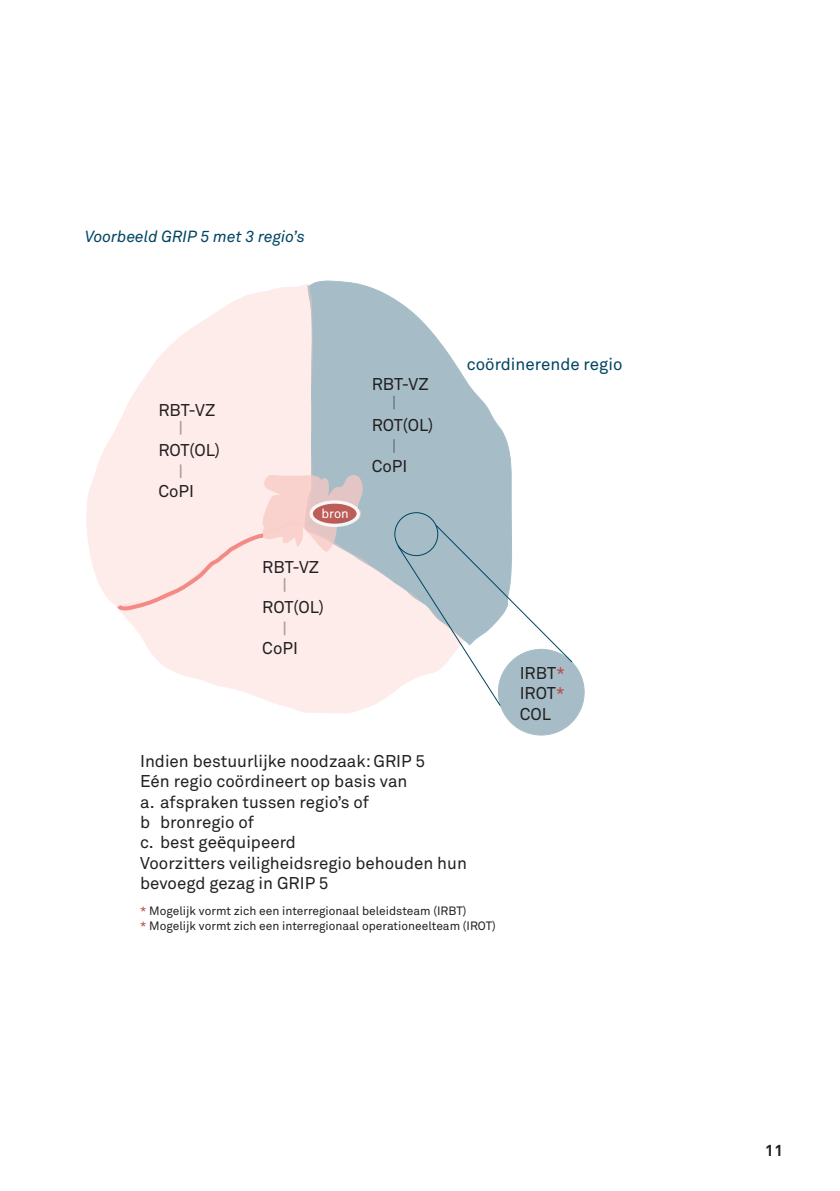
<style>
.page{position:relative;width:840px;height:1191px;background:#fff}
.page>*{position:absolute;margin:0;border:0;box-sizing:border-box;transform-origin:0 0}
.t1{font:17px/20.2px "Akkurat Std";color:#231f20}
.t2{font:17px "Akkurat Std";color:#004462}
.t3{font:italic 16px "Akkurat Std";color:#004462}
.t4{font:700 16px "Akkurat Std";color:#231f20}
.t5{font:13px "Akkurat Std";color:#fff}
.t6{font:12px/14.4px "Akkurat Std";color:#231f20}
.s1{color:#b74c45}
.s2{font-family:"Frutiger LT Std"}
</style>
<div class="page">
<svg style="left:313px;top:280px;width:199px;height:244px;fill:#a6bdc8"></svg>
<svg style="left:86px;top:283px;width:227px;height:320px;fill:#fdecea"></svg>
<svg style="left:121px;top:519px;width:343px;height:195px;fill:#fdecea"></svg>
<svg style="left:393px;top:396px;width:1px;height:13px"></svg>
<svg style="left:393px;top:439px;width:1px;height:14px"></svg>
<svg style="left:180px;top:421px;width:1px;height:14px"></svg>
<svg style="left:283px;top:621px;width:2px;height:14px"></svg>
<div style="left:394px;top:512px;width:44px;height:44px;border:1px solid #004462;border-radius:50%"></div>
<svg style="left:396px;top:524px;width:177px;height:183px"></svg>
<div style="left:498px;top:649px;width:86px;height:86px;background:#a6bdc8;border-radius:50%"></div>
<svg style="left:113px;top:464px;width:250px;height:148px;background:#f6e1e0"></svg>
<p class="t3" style="left:85px;top:227px;width:221px">Voorbeeld GRIP 5 met 3 regio’s</p>
<p class="t1" style="left:158px;top:400px;width:58px">RBT-VZ</p>
<p class="t1" style="left:158px;top:440px;width:63px">ROT(OL)</p>
<p class="t1" style="left:158px;top:481px;width:37px">CoPI</p>
<p class="t5" style="left:321px;top:506px;width:29px">bron</p>
<p class="t1" style="left:262px;top:557px;width:58px">RBT-VZ</p>
<p class="t1" style="left:262px;top:597px;width:63px">ROT(OL)</p>
<p class="t1" style="left:262px;top:638px;width:37px">CoPI</p>
<p class="t1" style="left:371px;top:374px;width:58px">RBT-VZ</p>
<p class="t1" style="left:371px;top:415px;width:63px">ROT(OL)</p>
<p class="t1" style="left:371px;top:455px;width:37px">CoPI</p>
<p class="t2" style="left:466px;top:354px;width:157px">coördinerende regio</p>
<p class="t1" style="left:519px;top:663px;width:47px;text-align:justify">IRBT<span class="s1">* </span>IROT<span class="s1">* </span>COL</p>
<p class="t1" style="left:140px;top:751px;width:328px">Indien bestuurlijke noodzaak: GRIP 5<br>Eén regio coördineert op basis van<br>a. afspraken tussen regio’s of<br>b bronregio of<br>c. best ge<span class="s2">ë</span>quipeerd<br>Voorzitters veiligheidsregio behouden hun bevoegd gezag in GRIP 5</p>
<p class="t6" style="left:140px;top:904px;width:357px"><span class="s1">*</span> Mogelijk vormt zich een interregionaal beleidsteam (IRBT)<br><span class="s1">*</span> Mogelijk vormt zich een interregionaal operationeelteam (IROT)</p>
<p class="t4" style="left:764px;top:1140px;width:20px">11</p>
</div>
